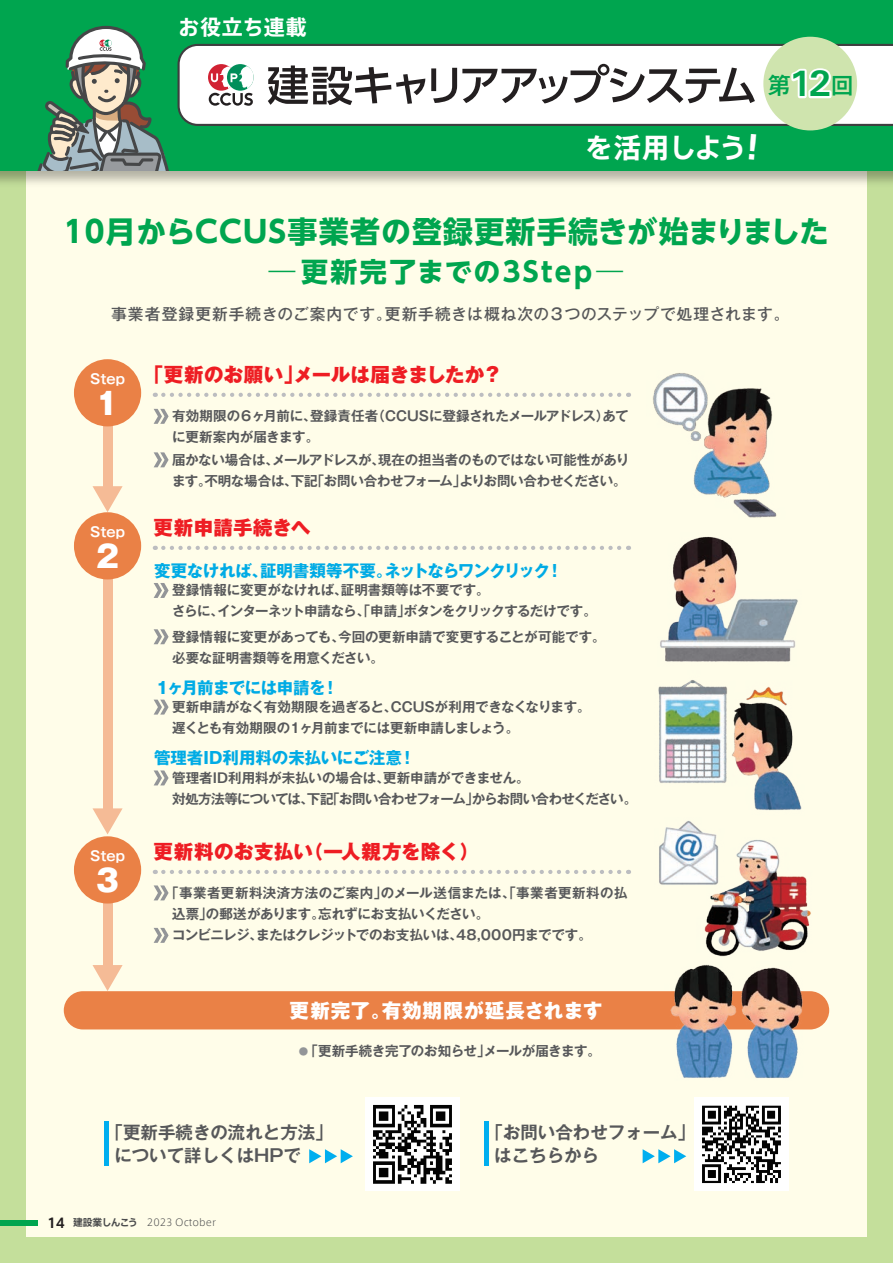
<style>
.page{position:relative;width:893px;height:1263px;background:#fff}
.page>*{position:absolute;margin:0;border:0;box-sizing:border-box;transform-origin:0 0}
.t1{font:700 30px "UD Shin Go NT Pr 6 N";letter-spacing:.04em;color:#00a54f}
.t2{font:800 30px "Gothic MB101 Pr 6 N";color:#fff}
.t3{font:700 27.6px "Axis Std";letter-spacing:-.03em;color:#fff}
.t4{font:700 27px "UD Shin Go NT Pr 6 N";letter-spacing:.09em;color:#00a54f}
.t5{font:500 22.95px "Axis Std";color:#00a54f}
.t6{font:700 21px "Axis Std";letter-spacing:.04em;color:#fff}
.t7{font:800 19.5px "Gothic MB101 Pr 6 N";letter-spacing:.02em;color:#ee1d23}
.t8{font:800 19.5px "Gothic MB101 Pr 6 N";letter-spacing:.045em;color:#fff}
.t9{font:700 17.4px/23.2px "Gothic MB101 Pr 6 N De";color:#57585a}
.t10{font:700 16.5px "Gothic MB101 Pr 6 N";letter-spacing:-.02em;color:#00abe5}
.t11{font:700 16.5px "Gothic MB101 Pr 6 N";letter-spacing:-.04em;color:#00abe5}
.t12{font:500 15.75px "Gothic MB101 Pr 6 N";letter-spacing:.04em;color:#57585a}
.t13{font:700 13.5px/21px "Gothic MB101 Pr 6 N De";letter-spacing:-.02em;color:#57585a}
.t14{font:700 13.5px/21px "Gothic MB101 Pr 6 N De";color:#57585a}
.t15{font:700 13.5px "Gothic MB101 Pr 6 N De";letter-spacing:.005em;color:#fff}
.t16{font:300 9.75px "Axis Std";color:#4b4c4d}
.s1{font-family:"Univers";font-weight:700;font-size:36.75px}
.s2{font-weight:300}
.s3{font-size:9.45px;color:#939598}
.s4{font-weight:700;font-size:13.5px;color:#231f20}
.s5{font-weight:700}
</style>
<div class="page">
<div style="left:0;top:170px;width:893px;height:1093px;background:#fffde9"></div>
<div style="left:0;top:0;width:26px;height:1263px;background:#c4df9b"></div>
<div style="left:867px;top:0;width:26px;height:1263px;background:#c4df9b"></div>
<div style="left:0;top:1237px;width:893px;height:26px;background:#c4df9b"></div>
<img style="left:0;top:170px;width:893px;height:14px">
<div style="left:0;top:0;width:893px;height:170px;background:#00a54f"></div>
<svg style="left:179px;top:43px;width:714px;height:84px;background:#e2e9e5"></svg>
<svg style="left:208px;top:64px;width:27px;height:27px"></svg>
<svg style="left:209px;top:65px;width:45px;height:41px;background:#b1aba5"></svg>
<svg style="left:268px;top:65px;width:157px;height:40px;background:#a9a7a7"></svg>
<svg style="left:431px;top:64px;width:324px;height:40px;background:#c7c6c6"></svg>
<div style="left:763px;top:37px;width:94px;height:93px;background:#cfe4ae;border-radius:50%"></div>
<svg style="left:791px;top:68px;width:41px;height:31px"></svg>
<svg style="left:38px;top:26px;width:141px;height:144px"></svg>
<div style="left:103px;top:414px;width:9px;height:85px;background:#f5bb96"></div>
<svg style="left:93px;top:486px;width:30px;height:26px"></svg>
<div style="left:103px;top:559px;width:9px;height:262px;background:#f5bb96"></div>
<svg style="left:93px;top:808px;width:30px;height:26px"></svg>
<div style="left:103px;top:862px;width:9px;height:119px;background:#f5bb96"></div>
<svg style="left:93px;top:965px;width:30px;height:26px"></svg>
<div style="left:64px;top:991px;width:765px;height:38px;background:#ea8146;border-radius:19px"></div>
<img style="left:659px;top:820px;width:58px;height:65px">
<img style="left:660px;top:536px;width:138px;height:126px">
<img style="left:665px;top:964px;width:143px;height:115px">
<img style="left:697px;top:837px;width:114px;height:120px">
<svg style="left:643px;top:1149px;width:43px;height:14px"></svg>
<svg style="left:309px;top:1149px;width:44px;height:14px"></svg>
<hr style="left:105px;top:1121px;width:4px;height:45px;background:#00aeef">
<div style="left:484px;top:1121px;width:5px;height:45px;background:#00aeef"></div>
<div style="left:74px;top:359px;width:67px;height:67px;background:#ea8146;border-radius:50%"></div>
<svg style="left:163px;top:393px;width:466px;height:4px"></svg>
<div style="left:74px;top:836px;width:67px;height:67px;background:#ea8146;border-radius:50%"></div>
<svg style="left:163px;top:870px;width:466px;height:4px"></svg>
<svg style="left:163px;top:546px;width:466px;height:4px"></svg>
<img style="left:658px;top:680px;width:144px;height:130px">
<div style="left:74px;top:512px;width:67px;height:67px;background:#ea8146;border-radius:50%"></div>
<svg style="left:154px;top:409px;width:15px;height:15px"></svg>
<svg style="left:154px;top:452px;width:15px;height:15px"></svg>
<svg style="left:154px;top:583px;width:15px;height:15px"></svg>
<svg style="left:154px;top:629px;width:15px;height:15px"></svg>
<svg style="left:154px;top:700px;width:15px;height:14px"></svg>
<svg style="left:154px;top:770px;width:15px;height:15px"></svg>
<svg style="left:154px;top:885px;width:15px;height:15px"></svg>
<svg style="left:154px;top:928px;width:15px;height:15px"></svg>
<img style="left:653px;top:373px;width:124px;height:145px">
<img style="left:366px;top:1097px;width:93px;height:93px">
<img style="left:695px;top:1097px;width:93px;height:93px">
<div style="left:0;top:1219px;width:38px;height:6px;background:#00a54f"></div>
<h3 class="t6" style="left:178px;top:11px;width:130px">お役立ち連載</h3>
<h2 class="t3" style="left:585px;top:126px;width:163px">を活用しよう</h2>
<h3 class="t5" style="left:768px;top:68px;width:87px">第<span class="s1">12</span>回</h3>
<h1 class="t1" style="left:64px;top:207px;width:767px">10月からCCUS事業者の登録更新手続きが始まりました</h1>
<h3 class="t4" style="left:262px;top:250px;width:370px"><span class="s2">－</span>更新完了までの３Step<span class="s2">－</span></h3>
<p class="t12" style="left:111px;top:301px;width:680px">事業者登録更新手続きのご案内です。更新手続きは概ね次の３つのステップで処理されます。</p>
<h3 class="t7" style="left:90px;top:358px;width:414px"><sub>Step</sub> 「更新のお願い」メールは届きましたか？</h3>
<h1 class="t2" style="left:96px;top:378px;width:24px">1</h1>
<p class="t13" style="left:172px;top:405px;width:458px">有効期限の６ヶ月前に、登録責任者（CCUSに登録されたメールアドレス）あてに更新案内が届きます。</p>
<p class="t13" style="left:172px;top:448px;width:459px">届かない場合は、メールアドレスが、現在の担当者のものではない可能性があります。不明な場合は、下記「お問い合わせフォーム」よりお問い合わせください。</p>
<p class="t15" style="left:90px;top:521px;width:36px">Step</p>
<h1 class="t2" style="left:96px;top:531px;width:24px">2</h1>
<p class="t15" style="left:90px;top:845px;width:36px">Step</p>
<h1 class="t2" style="left:96px;top:855px;width:24px">3</h1>
<h3 class="t7" style="left:154px;top:511px;width:159px">更新申請手続きへ</h3>
<p class="t10" style="left:154px;top:557px;width:410px">変更なければ、証明書類等不要。ネットならワンクリック！</p>
<p class="t13" style="left:172px;top:579px;width:426px">登録情報に変更がなければ、証明書類等は不要です。<br>さらに、インターネット申請なら、「申請」ボタンをクリックするだけです。</p>
<p class="t13" style="left:172px;top:625px;width:435px">登録情報に変更があっても、今回の更新申請で変更することが可能です。必要な証明書類等を用意ください。</p>
<p class="t11" style="left:154px;top:674px;width:186px">１ヶ月前までには申請を！</p>
<p class="t13" style="left:172px;top:696px;width:420px">更新申請がなく有効期限を過ぎると、CCUSが利用できなくなります。遅くとも有効期限の１ヶ月前までには更新申請しましょう。</p>
<p class="t10" style="left:154px;top:744px;width:263px">管理者ID利用料の未払いにご注意！</p>
<p class="t13" style="left:172px;top:766px;width:467px">管理者ID利用料が未払いの場合は、更新申請ができません。<br>対処方法等については、下記「お問い合わせフォーム」からお問い合わせください。</p>
<h3 class="t7" style="left:154px;top:835px;width:327px">更新料のお支払い（一人親方を除く）</h3>
<p class="t14" style="left:172px;top:882px;width:457px;text-indent:-7px">「事業者更新料決済方法のご案内」のメール送信または、「事業者更新料の払込票」の郵送があります。忘れずにお支払いください。<br>コンビニレジ、またはクレジットでのお支払いは、48,000円までです。</p>
<h3 class="t8" style="left:289px;top:994px;width:315px">更新完了。有効期限が延長されます</h3>
<p class="t13" style="left:299px;top:1040px;width:304px"><span class="s3">●</span> 「更新手続き完了のお知らせ」メールが届きます。</p>
<p class="t9" style="left:114px;top:1120px;width:220px;text-indent:-9px">「更新手続きの流れと方法」について詳しくはHPで</p>
<p class="t9" style="left:494px;top:1120px;width:202px;text-indent:-9px">「お問い合わせフォーム」はこちらから</p>
<p class="t16" style="left:47px;top:1215px;width:170px"><span class="s4">14</span> <span class="s5">建設業しんこう</span> 2023 October</p>
</div>
